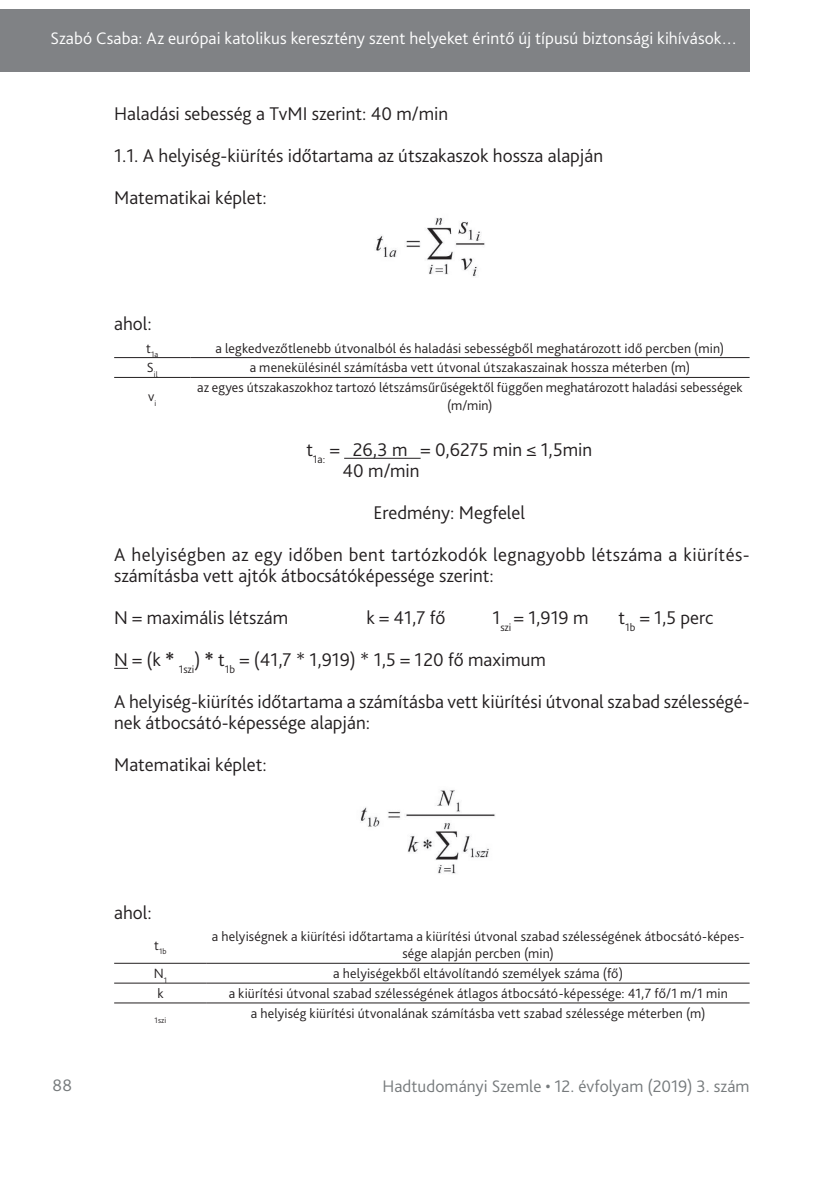
<style>
.page{position:relative;width:834px;height:1181px;background:#fff}
.page>*{position:absolute;margin:0;border:0;box-sizing:border-box;transform-origin:0 0}
._2__Body_copy_1st_pa{font:300 19.25px/21px "Bliss Pro";color:#231f20}
._2__Body_copy_1st_pa-2{font:300 19.25px/21px "Bliss Pro";letter-spacing:.02em;color:#231f20}
._1__Body_copy{font:300 19.25px "Bliss Pro";letter-spacing:-.005em;color:#231f20}
.t1{font:300 17.5px "Bliss Pro";color:#fff}
.t2{font:300 17.5px "Bliss Pro";letter-spacing:.005em;color:#767a7c}
._7_3__Táblázatok_tar{font:300 14px/17.5px "Bliss Pro";letter-spacing:.01em;color:#231f20;text-align:center}
._7_3__Táblázatok_tar-2{font:300 8.22px "Bliss Pro";color:#231f20}
.s1{font-weight:700}
</style>
<div class="page">
<div style="left:0;top:9px;width:749px;height:63px;background:#808285"></div>
<hr style="left:344px;top:458px;width:76px;height:1px;background:#231f20">
<svg style="left:114px;top:668px;width:14px;height:1px"></svg>
<img style="left:376px;top:218px;width:109px;height:59px">
<hr style="left:114px;top:357px;width:76px;height:1px;background:#231f20">
<hr style="left:190px;top:357px;width:559px;height:1px;background:#231f20">
<hr style="left:114px;top:377px;width:76px;height:1px;background:#231f20">
<hr style="left:190px;top:377px;width:559px;height:1px;background:#231f20">
<img style="left:360px;top:790px;width:135px;height:84px">
<hr style="left:114px;top:963px;width:93px;height:1px;background:#231f20">
<hr style="left:207px;top:963px;width:542px;height:1px;background:#231f20">
<hr style="left:114px;top:982px;width:93px;height:1px;background:#231f20">
<hr style="left:207px;top:982px;width:542px;height:1px;background:#231f20">
<hr style="left:114px;top:1002px;width:93px;height:1px;background:#231f20">
<hr style="left:207px;top:1002px;width:542px;height:1px;background:#231f20">
<p class="t1" style="left:51px;top:27px;width:688px">Szabó Csaba: Az európai katolikus keresztény szent helyeket érintő új típusú biztonsági kihívások…</p>
<p class="_2__Body_copy_1st_pa" style="left:114px;top:103px;width:335px">Haladási sebesség a TvMI szerint: 40 m/min</p>
<p class="_2__Body_copy_1st_pa" style="left:114px;top:145px;width:490px">1.1. A helyiség-kiürítés időtartama az útszakaszok hossza alapján</p>
<p class="_2__Body_copy_1st_pa" style="left:114px;top:187px;width:154px">Matematikai képlet:</p>
<p class="_2__Body_copy_1st_pa" style="left:114px;top:313px;width:39px">ahol:</p>
<p class="_7_3__Táblázatok_tar-2" style="left:146px;top:349px;width:14px"><sup>t</sup>1a</p>
<p class="_7_3__Táblázatok_tar" style="left:215px;top:339px;width:510px">a legkedvezőtlenebb útvonalból és haladási sebességből meghatározott idő percben (min)</p>
<p class="_7_3__Táblázatok_tar-2" style="left:147px;top:369px;width:12px"><sup>S</sup>il</p>
<p class="_7_3__Táblázatok_tar" style="left:250px;top:359px;width:442px">a menekülésinél számításba vett útvonal útszakaszainak hossza méterben (m)</p>
<p class="_7_3__Táblázatok_tar" style="left:148px;top:387px;width:10px">v<sub>i</sub></p>
<p class="_7_3__Táblázatok_tar" style="left:197px;top:378px;width:547px">az egyes útszakaszokhoz tartozó létszámsűrűségektől függően meghatározott haladási sebességek (m/min)</p>
<p class="_1__Body_copy" style="left:306px;top:438px;width:287px">t<sub>1a:</sub> = 26,3 m = 0,6275 min ≤ 1,5min</p>
<p class="_1__Body_copy" style="left:342px;top:459px;width:78px">40 m/min</p>
<p class="_1__Body_copy" style="left:373px;top:501px;width:153px">Eredmény: Megfelel</p>
<p class="_2__Body_copy_1st_pa-2" style="left:114px;top:544px;width:636px">A helyiségben az egy időben bent tartózkodók legnagyobb létszáma a kiürítés&shy;számításba vett ajtók átbocsátóképessége szerint:</p>
<p class="_2__Body_copy_1st_pa" style="left:114px;top:607px;width:175px">N = maximális létszám</p>
<p class="_2__Body_copy_1st_pa" style="left:366px;top:607px;width:81px">k = 41,7 fő</p>
<p class="_2__Body_copy_1st_pa" style="left:492px;top:607px;width:98px">1<sub>szi</sub> = 1,919 m</p>
<p class="_2__Body_copy_1st_pa" style="left:618px;top:607px;width:96px">t<sub>1b</sub> = 1,5 perc</p>
<p class="_2__Body_copy_1st_pa" style="left:114px;top:649px;width:433px">N = (k <span class="s1">*</span> <sub>1szi</sub>) <span class="s1">*</span> t<sub>1b</sub> = (41,7 * 1,919) * 1,5 = 120 fő maximum</p>
<p class="_2__Body_copy_1st_pa" style="left:114px;top:691px;width:636px">A helyiség-kiürítés időtartama a számításba vett kiürítési útvonal szabad szélességé&shy;nek átbocsátó-képessége alapján:</p>
<p class="_2__Body_copy_1st_pa" style="left:114px;top:754px;width:154px">Matematikai képlet:</p>
<p class="_2__Body_copy_1st_pa" style="left:114px;top:901px;width:39px">ahol:</p>
<p class="_7_3__Táblázatok_tar-2" style="left:154px;top:946px;width:14px"><sup>t</sup>1b</p>
<p class="_7_3__Táblázatok_tar" style="left:212px;top:927px;width:534px">a helyiségnek a kiürítési időtartama a kiürítési útvonal szabad szélességének átbocsátó-képes&shy;sége alapján percben (min)</p>
<p class="_7_3__Táblázatok_tar" style="left:154px;top:964px;width:15px">N<sub>1</sub></p>
<p class="_7_3__Táblázatok_tar" style="left:333px;top:964px;width:291px">a helyiségekből eltávolítandó személyek száma (fő)</p>
<p class="_7_3__Táblázatok_tar" style="left:157px;top:984px;width:8px">k</p>
<p class="_7_3__Táblázatok_tar" style="left:229px;top:984px;width:500px">a kiürítési útvonal szabad szélességének átlagos átbocsátó-képessége: 41,7 fő/1 m/1 min</p>
<p class="_7_3__Táblázatok_tar-2" style="left:154px;top:1014px;width:13px">1szi</p>
<p class="_7_3__Táblázatok_tar" style="left:251px;top:1004px;width:456px">a helyiség kiürítési útvonalának számításba vett szabad szélessége méterben (m)</p>
<p class="t2" style="left:52px;top:1074px;width:21px">88</p>
<p class="t2" style="left:382px;top:1075px;width:368px">Hadtudományi Szemle • 12. évfolyam (2019) 3. szám</p>
</div>
